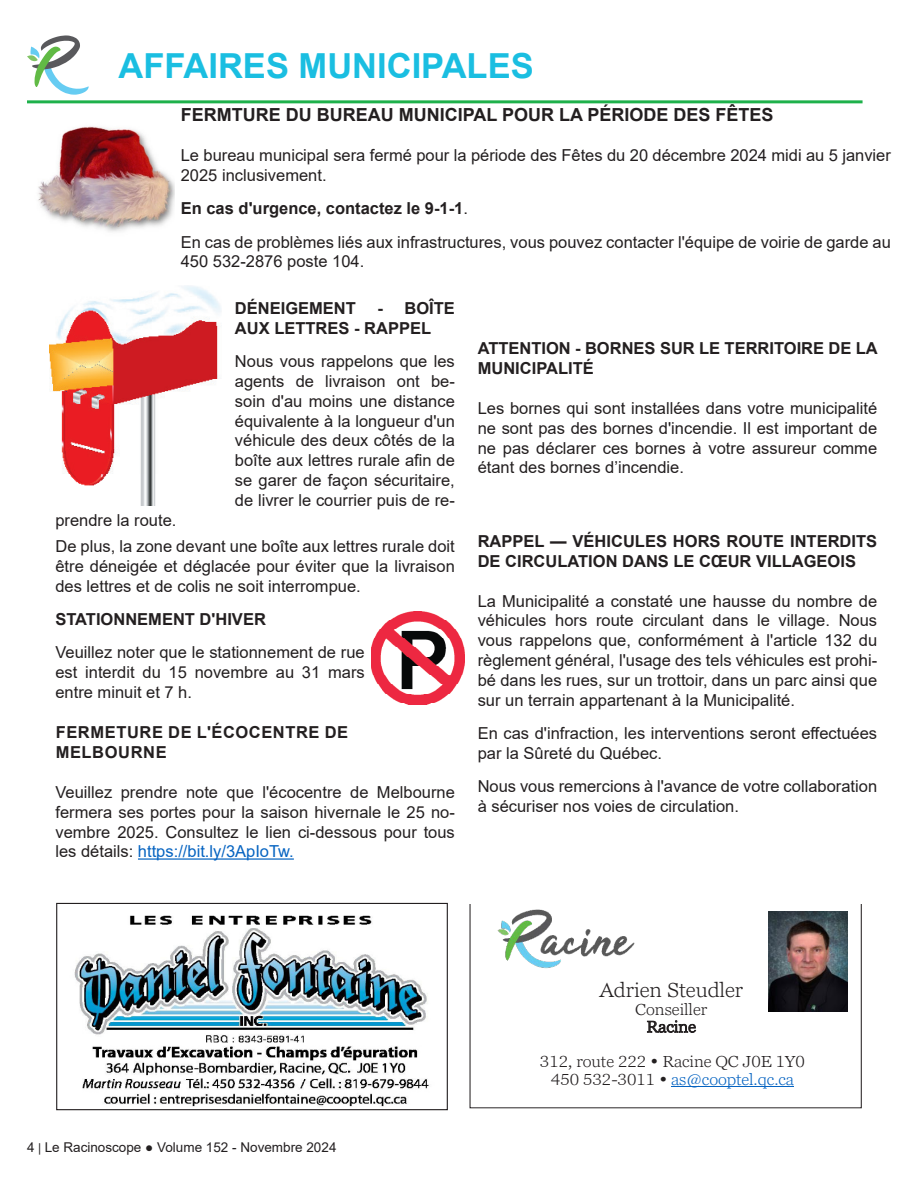
<style>
.page{position:relative;width:918px;height:1188px;background:#fff}
.page>*{position:absolute;margin:0;border:0;box-sizing:border-box;transform-origin:0 0}
.Texte_d_introduction{font:700 34.5px "Arial";color:#1abee1}
.t1{font:300 20.4px "Georgia Pro";color:#231f20;scale:1.07 1}
.t2{font:700 18px "Arial";color:#231f20}
.t3{font:16.5px/19.8px "Arial";color:#231f20;text-align:justify}
.t4{font:700 16.5px/19.8px "Arial";color:#231f20}
.t5{font:700 16.5px/19.8px "Arial";letter-spacing:.035em;color:#231f20}
.t6{font:300 16.05px/17.1px "Georgia Pro";color:#231f20;text-align:center;scale:1.07 1}
.t7{font:13.5px "Arial";color:#231f20}
.s1{font-weight:400}
.s2{color:#0563c1}
.s3{font-size:12px}
</style>
<div class="page">
<svg style="left:27px;top:35px;width:62px;height:60px"></svg>
<hr style="left:27px;top:100px;width:836px;height:3px;background:#1eb14b">
<img style="left:74px;top:915px;width:355px;height:192px">
<div style="left:56px;top:903px;width:392px;height:207px;border:1px solid #231f20"></div>
<svg style="left:470px;top:904px;width:391px;height:204px"></svg>
<img style="left:768px;top:912px;width:79px;height:100px">
<hr style="left:138px;top:858px;width:156px;height:2px;background:#0563c1">
<img style="left:372px;top:611px;width:93px;height:94px">
<img style="left:50px;top:285px;width:171px;height:220px">
<img style="left:38px;top:126px;width:136px;height:106px">
<p class="Texte_d_introduction" style="left:118px;top:42px;width:417px">AFFAIRES MUNICIPALES</p>
<p class="t2" style="left:181px;top:102px;width:594px">FERMTURE DU BUREAU MUNICIPAL POUR LA PÉRIODE DES FÊTES</p>
<p class="t3" style="left:181px;top:145px;width:712px">Le bureau municipal sera fermé pour la période des Fêtes du 20 décembre 2024 midi au 5 janvier<br>2025 inclusivement.</p>
<p class="t4" style="left:181px;top:199px;width:289px">En cas d'urgence, contactez le 9-1-1<span class="s1">.</span></p>
<p class="t3" style="left:181px;top:232px;width:712px">En cas de problèmes liés aux infrastructures, vous pouvez contacter l'équipe de voirie de garde au<br>450 532-2876 poste 104.</p>
<p class="t4" style="left:235px;top:299px;width:123px">DÉNEIGEMENT</p>
<p class="t4" style="left:235px;top:299px;width:221px;text-indent:143px">- BOÎTE<br>AUX LETTRES - RAPPEL</p>
<p class="t3" style="left:235px;top:351px;width:221px">Nous vous rappelons que les agents de livraison ont be&shy;soin d'au moins une distance équivalente à la longueur d'un véhicule des deux côtés de la boîte aux lettres rurale afin de se garer de façon sécuritaire, de livrer le courrier puis de re-</p>
<p class="t4" style="left:478px;top:339px;width:402px">ATTENTION - BORNES SUR LE TERRITOIRE DE LA<br>MUNICIPALITÉ</p>
<p class="t3" style="left:478px;top:398px;width:401px">Les bornes qui sont installées dans votre municipalité ne sont pas des bornes d'incendie. Il est important de ne pas déclarer ces bornes à votre assureur comme étant des bornes d’incendie.</p>
<p class="t3" style="left:55px;top:510px;width:123px">prendre la route.</p>
<p class="t3" style="left:55px;top:536px;width:401px">De plus, la zone devant une boîte aux lettres rurale doit être déneigée et déglacée pour éviter que la livraison des lettres et de colis ne soit interrompue.</p>
<p class="t4" style="left:55px;top:610px;width:212px">STATIONNEMENT D'HIVER</p>
<p class="t3" style="left:55px;top:643px;width:311px">Veuillez noter que le stationnement de rue est interdit du 15 novembre au 31 mars entre minuit et 7 h.</p>
<p class="t5" style="left:56px;top:723px;width:294px">FERMETURE DE L'ÉCOCENTRE DE<br>MELBOURNE</p>
<p class="t3" style="left:55px;top:782px;width:401px">Veuillez prendre note que l'écocentre de Melbourne fermera ses portes pour la saison hivernale le 25 no&shy;vembre 2025. Consultez le lien ci-dessous pour tous les détails: <span class="s2">https://bit.ly/3ApIoTw.</span></p>
<p class="t4" style="left:478px;top:531px;width:401px">RAPPEL — VÉHICULES HORS ROUTE INTERDITS<br>DE CIRCULATION DANS LE CŒUR VILLAGEOIS</p>
<p class="t3" style="left:478px;top:591px;width:401px">La Municipalité a constaté une hausse du nombre de véhicules hors route circulant dans le village. Nous vous rappelons que, conformément à l'article 132 du règlement général, l'usage des tels véhicules est prohi&shy;bé dans les rues, sur un trottoir, dans un parc ainsi que sur un terrain appartenant à la Municipalité.</p>
<p class="t3" style="left:478px;top:723px;width:401px">En cas d'infraction, les interventions seront effectuées par la Sûreté du Québec.</p>
<p class="t3" style="left:478px;top:776px;width:401px">Nous vous remercions à l'avance de votre collaboration à sécuriser nos voies de circulation.</p>
<p class="t7" style="left:27px;top:1138px;width:311px">4 <span class="s3">|</span> Le Racinoscope ● Volume 152 - Novembre 2024</p>
<p class="t1" style="left:599px;top:979px;width:136px">Adrien Steudler</p>
<p class="t6" style="left:635px;top:1002px;width:69px">Conseiller<br>Racine</p>
<p class="t6" style="left:540px;top:1053px;width:249px;line-height:17.9px">312, route 222 • Racine QC J0E 1Y0<br>450 532-3011 • <span class="s2">as@cooptel.qc.ca</span></p>
</div>
